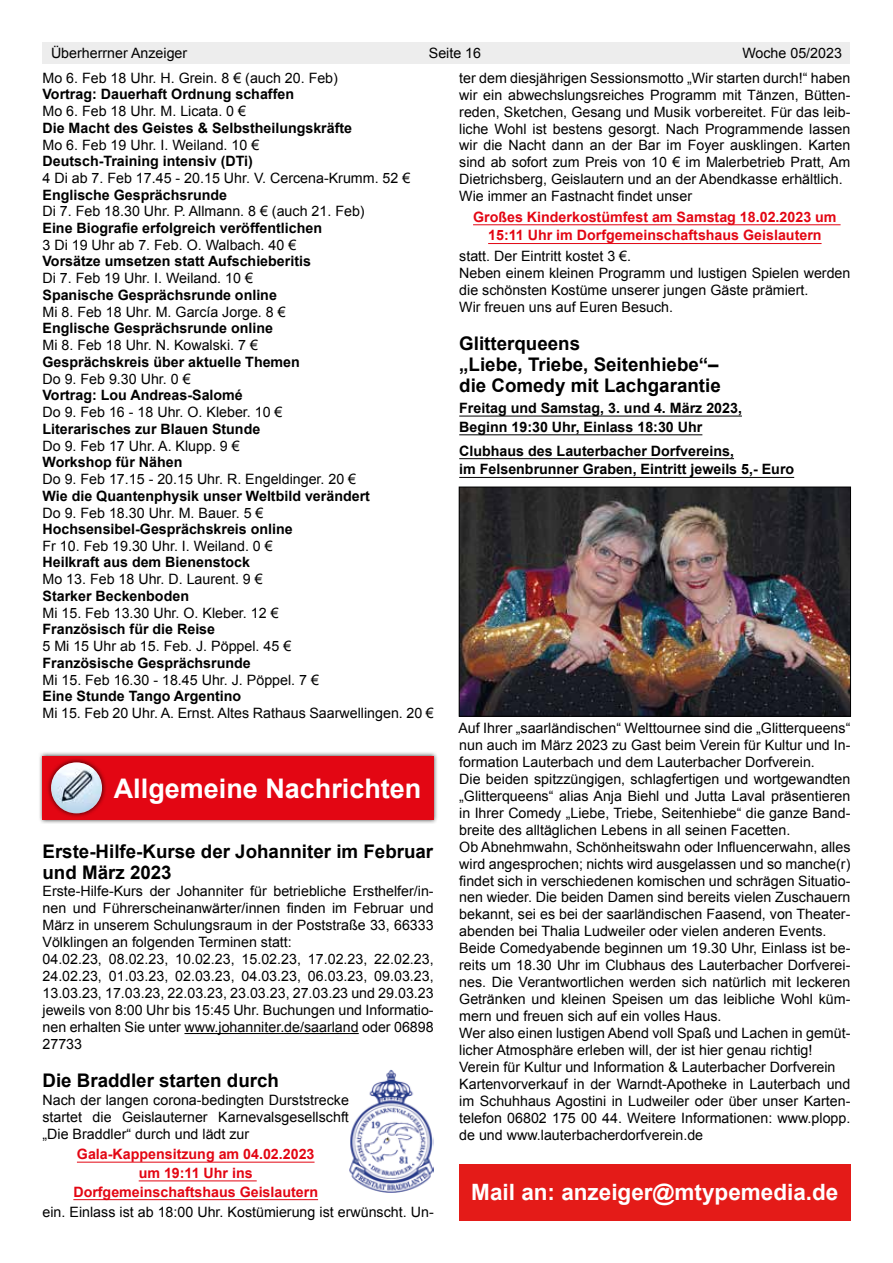
<style>
.page{position:relative;width:893px;height:1263px;background:#fff}
.page>*{position:absolute;margin:0;border:0;box-sizing:border-box;transform-origin:0 0}
.t1{font:700 27px "Arial";color:#fff}
.t2{font:700 22.5px "Arial";color:#fff}
.t3{font:700 18.75px/21px "Arial";color:#000}
.t4{font:14.25px/17px "Arial";color:#000}
.t5{font:700 14.25px/18.8px "Arial";color:#000}
.t6{font:700 14.25px/18.8px "Arial";color:#e30613;text-align:center}
</style>
<div class="page">
<div style="left:43px;top:43px;width:807px;height:21px;background:#ededed"></div>
<hr style="left:473px;top:224px;width:368px;height:1px;background:#e30613">
<hr style="left:488px;top:243px;width:334px;height:1px;background:#e30613">
<hr style="left:459px;top:416px;width:283px;height:1px;background:#000">
<hr style="left:459px;top:434px;width:243px;height:1px;background:#000">
<hr style="left:459px;top:458px;width:275px;height:1px;background:#000">
<hr style="left:459px;top:477px;width:335px;height:1px;background:#000">
<img style="left:461px;top:489px;width:388px;height:225px">
<div style="left:459px;top:487px;width:392px;height:229px;border:1px solid #000"></div>
<hr style="left:184px;top:1033px;width:175px;height:1px;background:#000">
<hr style="left:77px;top:1162px;width:238px;height:1px;background:#e30613">
<hr style="left:139px;top:1180px;width:118px;height:1px;background:#e30613">
<hr style="left:73px;top:1199px;width:245px;height:1px;background:#e30613">
<div style="left:38px;top:751px;width:400px;height:73px;background:#000;opacity:.7"></div>
<div style="left:43px;top:756px;width:391px;height:63px;background:#e30613"></div>
<div style="left:46px;top:758px;width:61px;height:60px;background:#000;opacity:.7"></div>
<img style="left:51px;top:762px;width:51px;height:51px;border-radius:26px">
<img style="left:349px;top:1070px;width:85px;height:123px">
<div style="left:459px;top:1164px;width:391px;height:56px;background:#e41b18"></div>
<p class="t4" style="left:51px;top:45px;width:138px">Überherrner Anzeiger</p>
<p class="t4" style="left:429px;top:45px;width:54px">Seite 16</p>
<p class="t4" style="left:459px;top:41px;width:393px;line-height:24.3px;text-indent:283px">Woche 05/2023 ter dem diesjährigen Sessionsmotto „Wir starten durch!“ haben</p>
<p class="t4" style="left:459px;top:86px;width:393px">wir ein abwechslungsreiches Programm mit Tänzen, Bütten&shy;reden, Sketchen, Gesang und Musik vorbereitet. Für das leib&shy;liche Wohl ist bestens gesorgt. Nach Programmende lassen wir die Nacht dann an der Bar im Foyer ausklingen. Karten sind ab sofort zum Preis von 10 € im Malerbetrieb Pratt, Am Dietrichsberg, Geislautern und an der Abendkasse erhältlich.<br>Wie immer an Fastnacht findet unser</p>
<p class="t6" style="left:473px;top:208px;width:365px">Großes Kinderkostümfest am Samstag 18.02.2023 um<br>15:11 Uhr im Dorfgemeinschaftshaus Geislautern</p>
<p class="t4" style="left:459px;top:247px;width:393px">statt. Der Eintritt kostet 3 €.<br>Neben einem kleinen Programm und lustigen Spielen werden die schönsten Kostüme unserer jungen Gäste prämiert.<br>Wir freuen uns auf Euren Besuch.</p>
<h3 class="t3" style="left:459px;top:333px;width:263px">Glitterqueens<br>„Liebe, Triebe, Seitenhiebe“– die Comedy mit Lachgarantie</h3>
<p class="t5" style="left:459px;top:399px;width:284px">Freitag und Samstag, 3. und 4. März 2023,<br>Beginn 19:30 Uhr, Einlass 18:30 Uhr</p>
<p class="t5" style="left:459px;top:442px;width:336px">Clubhaus des Lauterbacher Dorfvereins,<br>im Felsenbrunner Graben, Eintritt jeweils 5,- Euro</p>
<p class="t4" style="left:43px;top:69px;width:297px">Mo 6. Feb 18 Uhr. H. Grein. 8 € (auch 20. Feb)</p>
<p class="t5" style="left:43px;top:85px;width:253px">Vortrag: Dauerhaft Ordnung schaffen</p>
<p class="t4" style="left:43px;top:103px;width:205px">Mo 6. Feb 18 Uhr. M. Licata. 0 €</p>
<p class="t5" style="left:43px;top:119px;width:311px">Die Macht des Geistes &amp; Selbstheilungskräfte</p>
<p class="t4" style="left:43px;top:136px;width:218px">Mo 6. Feb 19 Uhr. I. Weiland. 10 €</p>
<p class="t5" style="left:43px;top:152px;width:212px">Deutsch-Training intensiv (DTi)</p>
<p class="t4" style="left:43px;top:170px;width:369px">4 Di ab 7. Feb 17.45 - 20.15 Uhr. V. Cercena-Krumm. 52 €</p>
<p class="t5" style="left:43px;top:186px;width:186px">Englische Gesprächsrunde</p>
<p class="t4" style="left:43px;top:203px;width:324px">Di 7. Feb 18.30 Uhr. P. Allmann. 8 € (auch 21. Feb)</p>
<p class="t5" style="left:43px;top:219px;width:281px">Eine Biografie erfolgreich veröffentlichen</p>
<p class="t4" style="left:43px;top:237px;width:255px">3 Di 19 Uhr ab 7. Feb. O. Walbach. 40 €</p>
<p class="t5" style="left:43px;top:252px;width:270px">Vorsätze umsetzen statt Aufschieberitis</p>
<p class="t4" style="left:43px;top:270px;width:212px">Di 7. Feb 19 Uhr. I. Weiland. 10 €</p>
<p class="t5" style="left:43px;top:286px;width:236px">Spanische Gesprächsrunde online</p>
<p class="t4" style="left:43px;top:303px;width:245px">Mi 8. Feb 18 Uhr. M. García Jorge. 8 €</p>
<p class="t5" style="left:43px;top:319px;width:232px">Englische Gesprächsrunde online</p>
<p class="t4" style="left:43px;top:337px;width:217px">Mi 8. Feb 18 Uhr. N. Kowalski. 7 €</p>
<p class="t5" style="left:43px;top:353px;width:259px">Gesprächskreis über aktuelle Themen</p>
<p class="t4" style="left:43px;top:370px;width:150px">Do 9. Feb 9.30 Uhr. 0 €</p>
<p class="t5" style="left:43px;top:386px;width:202px">Vortrag: Lou Andreas-Salomé</p>
<p class="t4" style="left:43px;top:404px;width:242px">Do 9. Feb 16 - 18 Uhr. O. Kleber. 10 €</p>
<p class="t5" style="left:43px;top:420px;width:219px">Literarisches zur Blauen Stunde</p>
<p class="t4" style="left:43px;top:437px;width:199px">Do 9. Feb 17 Uhr. A. Klupp. 9 €</p>
<p class="t5" style="left:43px;top:453px;width:141px">Workshop für Nähen</p>
<p class="t4" style="left:43px;top:471px;width:315px">Do 9. Feb 17.15 - 20.15 Uhr. R. Engeldinger. 20 €</p>
<p class="t5" style="left:43px;top:487px;width:329px">Wie die Quantenphysik unser Weltbild verändert</p>
<p class="t4" style="left:43px;top:504px;width:223px">Do 9. Feb 18.30 Uhr. M. Bauer. 5 €</p>
<p class="t5" style="left:43px;top:520px;width:252px">Hochsensibel-Gesprächskreis online</p>
<p class="t4" style="left:43px;top:538px;width:232px">Fr 10. Feb 19.30 Uhr. I. Weiland. 0 €</p>
<p class="t5" style="left:43px;top:553px;width:209px">Heilkraft aus dem Bienenstock</p>
<p class="t4" style="left:43px;top:571px;width:222px">Mo 13. Feb 18 Uhr. D. Laurent. 9 €</p>
<p class="t5" style="left:43px;top:587px;width:148px">Starker Beckenboden</p>
<p class="t4" style="left:43px;top:604px;width:238px">Mi 15. Feb 13.30 Uhr. O. Kleber. 12 €</p>
<p class="t5" style="left:43px;top:620px;width:174px">Französisch für die Reise</p>
<p class="t4" style="left:43px;top:638px;width:250px">5 Mi 15 Uhr ab 15. Feb. J. Pöppel. 45 €</p>
<p class="t5" style="left:43px;top:654px;width:210px">Französische Gesprächsrunde</p>
<p class="t4" style="left:43px;top:671px;width:278px">Mi 15. Feb 16.30 - 18.45 Uhr. J. Pöppel. 7 €</p>
<p class="t5" style="left:43px;top:687px;width:200px">Eine Stunde Tango Argentino</p>
<p class="t4" style="left:43px;top:705px;width:393px">Mi 15. Feb 20 Uhr. A. Ernst. Altes Rathaus Saarwellingen. 20 €</p>
<p class="t4" style="left:458px;top:720px;width:393px">Auf Ihrer „saarländischen“ Welttournee sind die „Glitterqueens“ nun auch im März 2023 zu Gast beim Verein für Kultur und In&shy;formation Lauterbach und dem Lauterbacher Dorfverein.<br>Die beiden spitzzüngigen, schlagfertigen und wortgewandten „Glitterqueens“ alias Anja Biehl und Jutta Laval präsentieren in Ihrer Comedy „Liebe, Triebe, Seitenhiebe“ die ganze Band&shy;breite des alltäglichen Lebens in all seinen Facetten.<br>Ob Abnehmwahn, Schönheitswahn oder Influencerwahn, alles wird angesprochen; nichts wird ausgelassen und so manche(r) findet sich in verschiedenen komischen und schrägen Situatio&shy;nen wieder. Die beiden Damen sind bereits vielen Zuschauern bekannt, sei es bei der saarländischen Faasend, von Theater&shy;abenden bei Thalia Ludweiler oder vielen anderen Events.<br>Beide Comedyabende beginnen um 19.30 Uhr, Einlass ist be&shy;reits um 18.30 Uhr im Clubhaus des Lauterbacher Dorfverei&shy;nes. Die Verantwortlichen werden sich natürlich mit leckeren Getränken und kleinen Speisen um das leibliche Wohl küm&shy;mern und freuen sich auf ein volles Haus.<br>Wer also einen lustigen Abend voll Spaß und Lachen in gemüt&shy;licher Atmosphäre erleben will, der ist hier genau richtig!<br>Verein für Kultur und Information &amp; Lauterbacher Dorfverein Kartenvorverkauf in der Warndt-Apotheke in Lauterbach und im Schuhhaus Agostini in Ludweiler oder über unser Karten&shy;telefon 06802 175 00 44. Weitere Informationen: www.plopp. de und www.lauterbacherdorfverein.de</p>
<h1 class="t1" style="left:114px;top:770px;width:309px">Allgemeine Nachrichten</h1>
<h3 class="t3" style="left:43px;top:841px;width:392px">Erste-Hilfe-Kurse der Johanniter im Februar und März 2023</h3>
<p class="t4" style="left:43px;top:883px;width:393px">Erste-Hilfe-Kurs der Johanniter für betriebliche Ersthelfer/in&shy;nen und Führerscheinanwärter/innen finden im Februar und März in unserem Schulungsraum in der Poststraße 33, 66333<br>Völklingen an folgenden Terminen statt:<br>04.02.23, 08.02.23, 10.02.23, 15.02.23, 17.02.23, 22.02.23, 24.02.23, 01.03.23, 02.03.23, 04.03.23, 06.03.23, 09.03.23, 13.03.23, 17.03.23, 22.03.23, 23.03.23, 27.03.23 und 29.03.23 jeweils von 8:00 Uhr bis 15:45 Uhr. Buchungen und Informatio&shy;nen erhalten Sie unter www.johanniter.de/saarland oder 06898<br>27733</p>
<h3 class="t3" style="left:43px;top:1070px;width:238px">Die Braddler starten durch</h3>
<p class="t4" style="left:43px;top:1091px;width:308px;text-align:justify">Nach der langen corona-bedingten Durststrecke startet die Geislauterner Karnevalsgesellschft „Die Braddler“ durch und lädt zur</p>
<p class="t6" style="left:73px;top:1145px;width:246px">Gala-Kappensitzung am 04.02.2023 um 19:11 Uhr ins<br>Dorfgemeinschaftshaus Geislautern</p>
<p class="t4" style="left:43px;top:1204px;width:393px">ein. Einlass ist ab 18:00 Uhr. Kostümierung ist erwünscht. Un-</p>
<h2 class="t2" style="left:471px;top:1178px;width:369px">Mail an: anzeiger@mtypemedia.de</h2>
</div>
